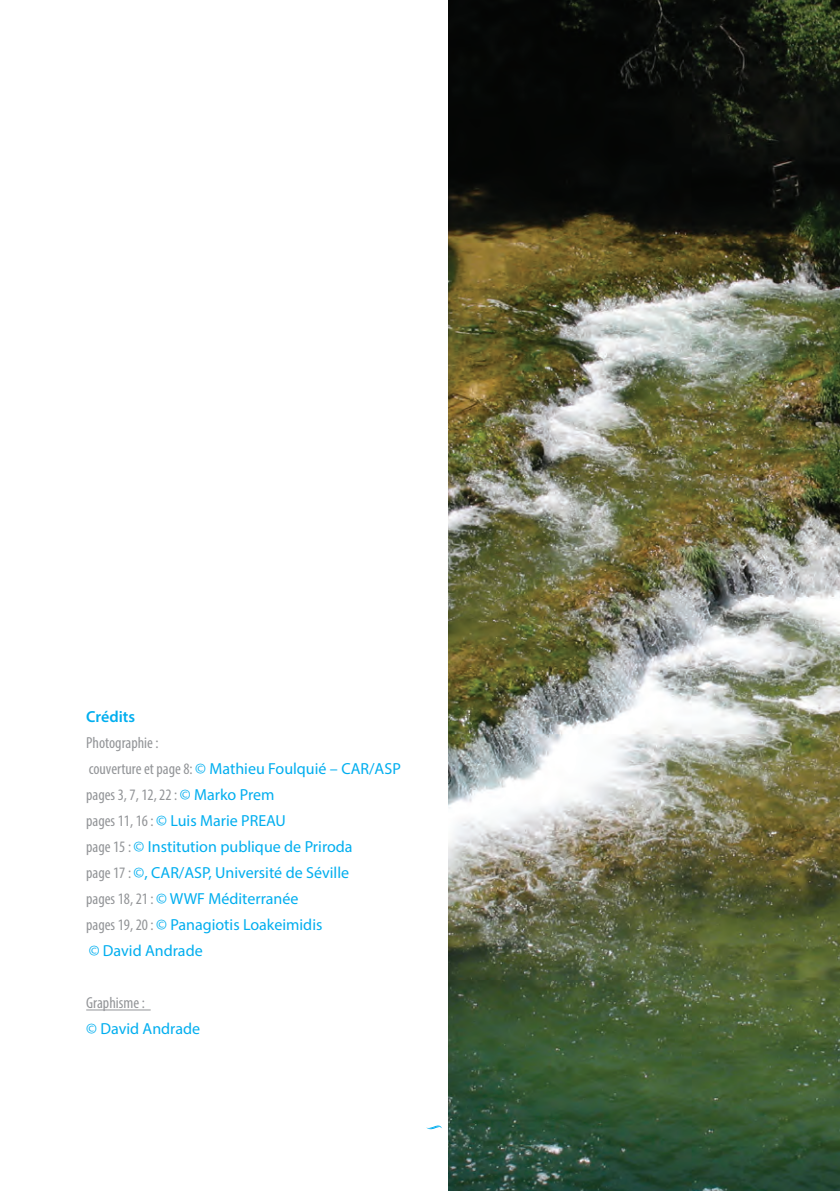
<style>
.page{position:relative;width:840px;height:1191px;background:#fff}
.page>*{position:absolute;margin:0;border:0;box-sizing:border-box;transform-origin:0 0}
.Style_de_paragraphe{font:16px "Myriad Pro";color:#00aeef}
.Style_de_paragraphe-2{font:condensed 16px "Myriad Pro";color:#939598}
.Style_de_paragraphe-3{font:600 16px "Myriad Pro";color:#00aeef}
.s1{font-stretch:condensed;color:#939598}
.s2{font-stretch:normal;color:#00aeef}
</style>
<div class="page">
<img style="left:448px;top:0;width:391px;height:1191px">
<hr style="left:86px;top:1009px;width:65px;height:1px;background:#939598">
<svg style="left:426px;top:1125px;width:16px;height:5px"></svg>
<p class="Style_de_paragraphe-3" style="left:86px;top:706px;width:50px">Crédits</p>
<p class="Style_de_paragraphe-2" style="left:86px;top:733px;width:74px">Photographie :</p>
<p class="Style_de_paragraphe" style="left:89px;top:759px;width:313px"><span class="s1">couverture et page 8:</span> © Mathieu Foulquié – CAR/ASP</p>
<p class="Style_de_paragraphe-2" style="left:86px;top:785px;width:190px">pages 3, 7, 12, 22 : <span class="s2">© Marko Prem</span></p>
<p class="Style_de_paragraphe" style="left:86px;top:811px;width:201px"><span class="s1">pages 11, 16 :</span> © Luis Marie PREAU</p>
<p class="Style_de_paragraphe" style="left:86px;top:837px;width:268px"><span class="s1">page 15 :</span> © Institution publique de Priroda</p>
<p class="Style_de_paragraphe" style="left:86px;top:863px;width:264px"><span class="s1">page 17 :</span> ©, CAR/ASP, Université de Séville</p>
<p class="Style_de_paragraphe" style="left:86px;top:889px;width:214px"><span class="s1">pages 18, 21 :</span> © WWF Méditerranée</p>
<p class="Style_de_paragraphe" style="left:86px;top:915px;width:237px"><span class="s1">pages 19, 20 :</span> © Panagiotis Loakeimidis</p>
<p class="Style_de_paragraphe" style="left:89px;top:941px;width:115px">© David Andrade</p>
<p class="Style_de_paragraphe-2" style="left:86px;top:993px;width:60px">Graphisme :</p>
<p class="Style_de_paragraphe" style="left:86px;top:1019px;width:115px">© David Andrade</p>
</div>
